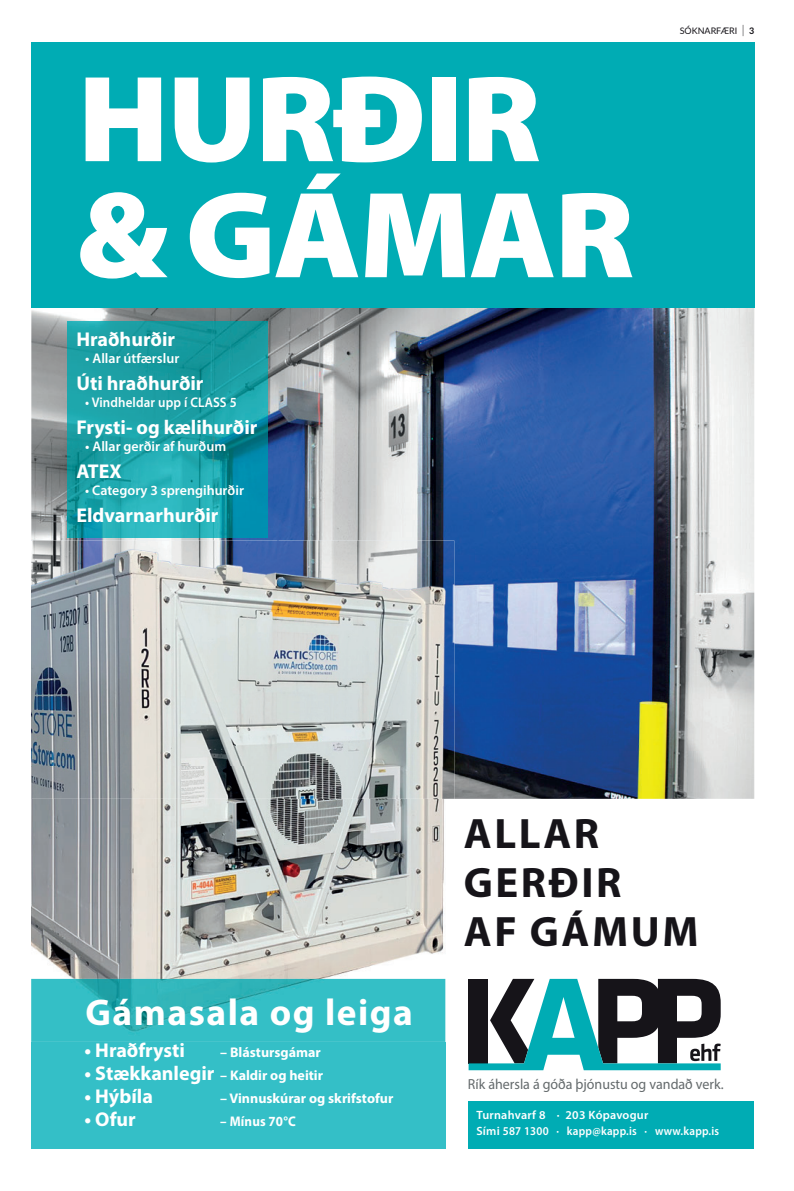
<style>
.page{position:relative;width:794px;height:1191px;background:#fff}
.page>*{position:absolute;margin:0;border:0;box-sizing:border-box;transform-origin:0 0}
.t1{font:900 124px/116px "Myriad Pro";letter-spacing:-.02em;color:#fff;scale:1.05 1}
.t2{font:700 42.7px/49px "Myriad Pro";letter-spacing:.06em;color:#161419}
.t3{font:700 37.4px "Myriad Pro";letter-spacing:.04em;color:#fff}
.t4{font:700 20px "Myriad Pro";color:#fff}
.t5{font:14.6px "Myriad Pro";color:#646a6c;scale:.96 1}
.t6{font:700 14px "Myriad Pro";color:#fff}
.t7{font:600 14px "Myriad Pro";color:#fff;scale:.93 1}
.t8{font:600 14px "Myriad Pro";color:#fff}
.t9{font:700 14px "Myriad Pro";color:#fff;scale:.93 1}
.t10{font:600 12px/16px "Myriad Pro";letter-spacing:.02em;color:#fff}
.t11{font:9px "Lato";color:#151318}
.s1{font-weight:300;font-size:12px}
.s2{font-weight:700}
</style>
<div class="page">
<img style="left:31px;top:308px;width:723px;height:491px">
<div style="left:31px;top:43px;width:723px;height:265px;background:#00acb4"></div>
<div style="left:468px;top:1101px;width:286px;height:47px;background:#00acb4"></div>
<svg style="left:468px;top:979px;width:252px;height:91px"></svg>
<img style="left:31px;top:799px;width:415px;height:243px">
<img style="left:31px;top:540px;width:423px;height:259px">
<img style="left:67px;top:322px;width:201px;height:216px">
<div style="left:31px;top:1042px;width:414px;height:106px;background:#34bfc7"></div>
<img style="left:31px;top:979px;width:414px;height:63px">
<h1 class="t1" style="left:76px;top:60px;width:533px">HURÐIR &amp; GÁMAR</h1>
<p class="t4" style="left:76px;top:331px;width:100px">Hraðhurðir</p>
<p class="t4" style="left:76px;top:375px;width:129px">Úti hraðhurðir</p>
<p class="t4" style="left:76px;top:419px;width:183px">Frysti- og kælihurðir</p>
<p class="t4" style="left:76px;top:463px;width:47px">ATEX</p>
<p class="t4" style="left:76px;top:507px;width:144px">Eldvarnarhurðir</p>
<p class="t8" style="left:85px;top:353px;width:96px">• Allar útfærslur</p>
<p class="t7" style="left:85px;top:397px;width:164px">• Vindheldar upp í CLASS 5</p>
<p class="t8" style="left:85px;top:441px;width:142px">• Allar gerðir af hurðum</p>
<p class="t7" style="left:85px;top:485px;width:172px">• Category 3 sprengihurðir</p>
<p class="t11" style="left:679px;top:27px;width:76px">SÓKNARFÆRI <span class="s1">|</span> <span class="s2">3</span></p>
<h3 class="t3" style="left:85px;top:998px;width:329px">Gámasala og leiga</h3>
<p class="t4" style="left:84px;top:1042px;width:102px">• Hraðfrysti</p>
<p class="t4" style="left:84px;top:1065px;width:132px">• Stækkanlegir</p>
<p class="t4" style="left:84px;top:1088px;width:70px">• Hýbíla</p>
<p class="t4" style="left:84px;top:1111px;width:53px">• Ofur</p>
<p class="t6" style="left:220px;top:1047px;width:102px">– Blástursgámar</p>
<p class="t6" style="left:220px;top:1070px;width:104px">– Kaldir og heitir</p>
<p class="t6" style="left:220px;top:1093px;width:175px">– Vinnuskúrar og skrifstofur</p>
<p class="t9" style="left:220px;top:1116px;width:83px">– Mínus 70°C</p>
<h2 class="t2" style="left:464px;top:813px;width:236px">ALLAR<br>GERÐIR<br>AF GÁMUM</h2>
<p class="t5" style="left:468px;top:1078px;width:268px">Rík áhersla á góða þjónustu og vandað verk.</p>
<p class="t10" style="left:476px;top:1108px;width:244px">Turnahvarf 8 · 203 Kópavogur<br>Sími 587 1300 · kapp@kapp.is · www.kapp.is</p>
</div>
